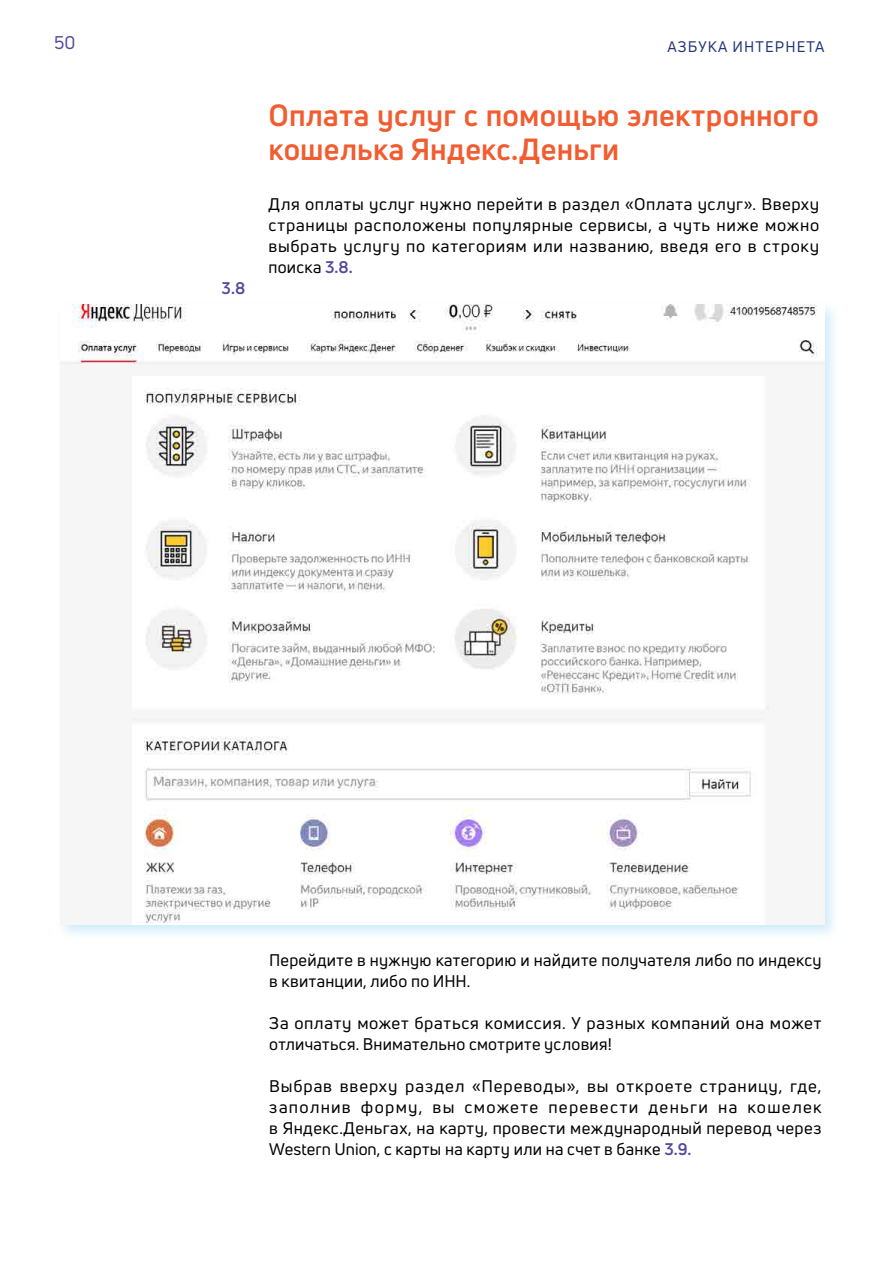
<style>
.page{position:relative;width:893px;height:1263px;background:#fff}
.page>*{position:absolute;margin:0;border:0;box-sizing:border-box;transform-origin:0 0}
.t1{font:700 30px/34.5px "Uni Neue";letter-spacing:.005em;color:#f15d31}
.t2{font:18px "Uni Neue";color:#55499e}
.t3{font:16.5px/21px "Uni Neue";letter-spacing:.025em;color:#000}
.t4{font:700 16.5px "Uni Neue";color:#55499e}
.t5{font:15px "Uni Neue";letter-spacing:.075em;color:#213679}
.s1{font-weight:700;color:#55499e}
</style>
<div class="page">
<div style="left:57px;top:301px;width:784px;height:640px;background:#7ecaf1;opacity:.35"></div>
<img style="left:60px;top:304px;width:764px;height:620px">
<p class="t2" style="left:54px;top:31px;width:23px">50</p>
<p class="t5" style="left:667px;top:37px;width:159px">АЗБУКА ИНТЕРНЕТА</p>
<p class="t4" style="left:222px;top:277px;width:25px">3.8</p>
<h1 class="t1" style="left:268px;top:97px;width:552px">Оплата услуг с помощью электронного кошелька Яндекс.Деньги</h1>
<p class="t3" style="left:268px;top:193px;width:552px;text-align:justify">Для оплаты услуг нужно перейти в раздел «Оплата услуг». Вверху страницы расположены популярные сервисы, а чуть ниже можно выбрать услугу по категориям или названию, введя его в строку поиска <span class="s1">3.8.</span></p>
<p class="t3" style="left:269px;top:950px;width:554px">Перейдите в нужную категорию и найдите получателя либо по индексу в квитанции, либо по ИНН.</p>
<p class="t3" style="left:269px;top:1013px;width:554px">За оплату может браться комиссия. У разных компаний она может отличаться. Внимательно смотрите условия!</p>
<p class="t3" style="left:269px;top:1076px;width:554px;text-align:justify">Выбрав вверху раздел «Переводы», вы откроете страницу, где, заполнив форму, вы сможете перевести деньги на кошелек в Яндекс.Деньгах, на карту, провести международный перевод через Western Union, с карты на карту или на счет в банке <span class="s1">3.9.</span></p>
</div>
